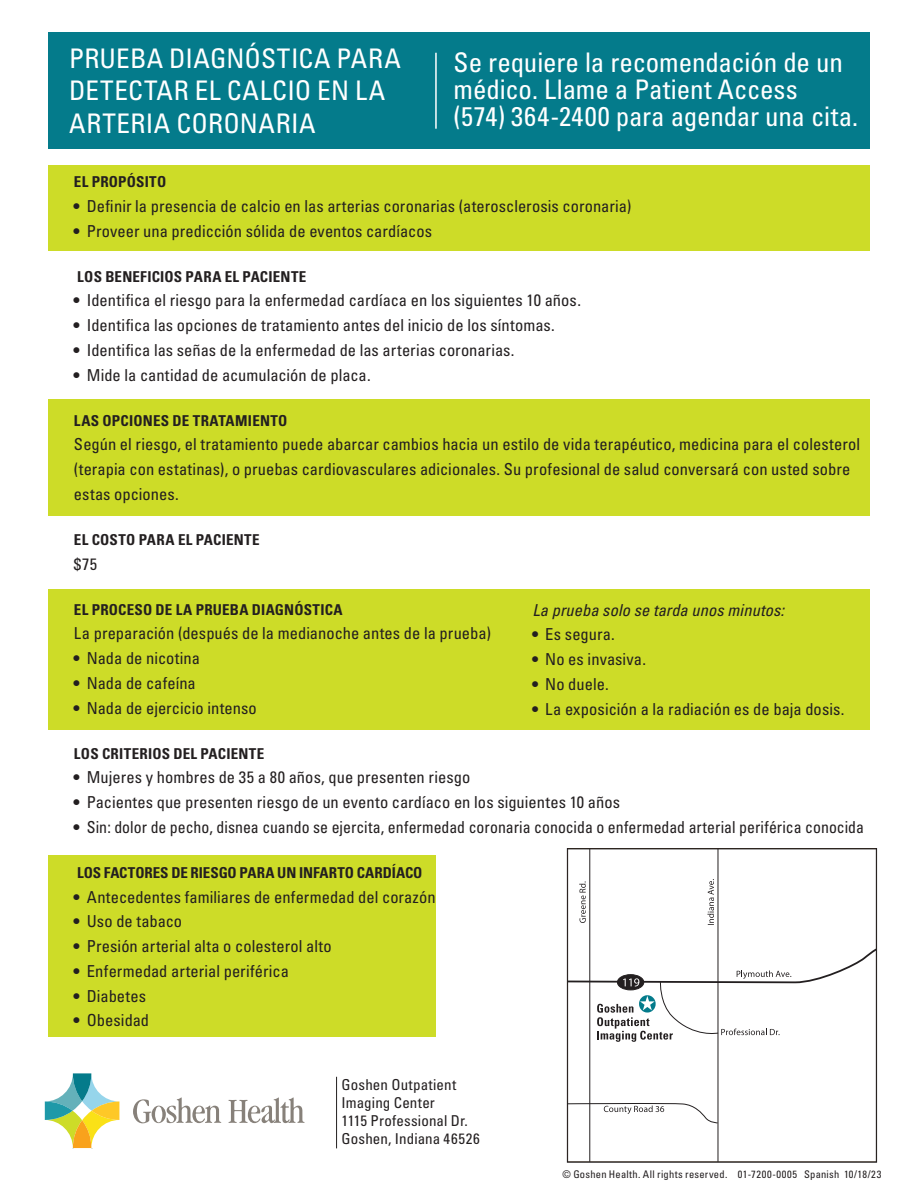
<style>
.page{position:relative;width:918px;height:1188px;background:#fff}
.page>*{position:absolute;margin:0;border:0;box-sizing:border-box;transform-origin:0 0}
.t1{font:condensed 27px/32.4px "Univers LT Pro";color:#fff}
.t2{font:condensed 16.5px/24.8px "Univers LT Pro";color:#231f20}
.t3{font:italic condensed 16.5px "Univers LT Pro";letter-spacing:.005em;color:#231f20}
.t4{font:700 condensed 15px "Univers LT Pro";letter-spacing:.015em;color:#231f20}
.t5{font:condensed 15px/18px "Univers LT Pro";letter-spacing:.01em;color:#231f20}
.t6{font:700 condensed 15px "Univers LT Pro";letter-spacing:-.005em;color:#231f20}
.t7{font:condensed 10.5px "Univers LT Pro";letter-spacing:.025em;color:#231f20}
</style>
<div class="page">
<div style="left:48px;top:165px;width:822px;height:86px;background:#cddc28"></div>
<div style="left:48px;top:399px;width:822px;height:117px;background:#cddc28"></div>
<div style="left:48px;top:590px;width:822px;height:140px;background:#cddc28"></div>
<div style="left:48px;top:855px;width:387px;height:181px;background:#cddc28"></div>
<div style="left:48px;top:32px;width:822px;height:117px;background:#047b8b"></div>
<hr style="left:435px;top:53px;width:2px;height:76px;background:#fff">
<hr style="left:336px;top:1077px;width:1px;height:71px;background:#231f20">
<svg style="left:569px;top:850px;width:306px;height:311px"></svg>
<div style="left:567px;top:848px;width:310px;height:315px;border:1px solid #231f20"></div>
<svg style="left:45px;top:1073px;width:74px;height:76px"></svg>
<svg style="left:133px;top:1097px;width:88px;height:26px"></svg>
<svg style="left:229px;top:1097px;width:76px;height:26px"></svg>
<h1 class="t1" style="left:69px;top:42px;width:333px">PRUEBA DIAGNÓSTICA PARA<br>DETECTAR EL CALCIO EN LA<br>ARTERIA CORONARIA</h1>
<h1 class="t1" style="left:454px;top:48px;width:406px;line-height:27px">Se requiere la recomendación de un médico. Llame a Patient Access<br>(574) 364-2400 para agendar una cita.</h1>
<p class="t4" style="left:74px;top:173px;width:94px">EL PROPÓSITO</p>
<p class="t2" style="left:74px;top:193px;width:559px">• Definir la presencia de calcio en las arterias coronarias (aterosclerosis coronaria)</p>
<p class="t2" style="left:74px;top:218px;width:360px">• Proveer una predicción sólida de eventos cardíacos</p>
<p class="t4" style="left:77px;top:267px;width:231px">LOS BENEFICIOS PARA EL PACIENTE</p>
<p class="t2" style="left:74px;top:288px;width:509px">• Identifica el riesgo para la enfermedad cardíaca en los siguientes 10 años.</p>
<p class="t2" style="left:74px;top:312px;width:482px">• Identifica las opciones de tratamiento antes del inicio de los síntomas.</p>
<p class="t2" style="left:74px;top:337px;width:442px">• Identifica las señas de la enfermedad de las arterias coronarias.</p>
<p class="t2" style="left:74px;top:362px;width:298px">• Mide la cantidad de acumulación de placa.</p>
<p class="t4" style="left:74px;top:411px;width:215px">LAS OPCIONES DE TRATAMIENTO</p>
<p class="t2" style="left:74px;top:432px;width:788px">Según el riesgo, el tratamiento puede abarcar cambios hacia un estilo de vida terapéutico, medicina para el colesterol (terapia con estatinas), o pruebas cardiovasculares adicionales. Su profesional de salud conversará con usted sobre estas opciones.</p>
<p class="t4" style="left:74px;top:530px;width:187px">EL COSTO PARA EL PACIENTE</p>
<p class="t2" style="left:74px;top:551px;width:25px">$75</p>
<p class="t4" style="left:74px;top:600px;width:270px">EL PROCESO DE LA PRUEBA DIAGNÓSTICA</p>
<p class="t2" style="left:74px;top:621px;width:419px">La preparación (después de la medianoche antes de la prueba)</p>
<p class="t2" style="left:74px;top:645px;width:128px">• Nada de nicotina</p>
<p class="t2" style="left:74px;top:670px;width:123px">• Nada de cafeína</p>
<p class="t2" style="left:74px;top:695px;width:184px">• Nada de ejercicio intenso</p>
<p class="t4" style="left:74px;top:744px;width:192px">LOS CRITERIOS DEL PACIENTE</p>
<p class="t2" style="left:74px;top:765px;width:398px">• Mujeres y hombres de 35 a 80 años, que presenten riesgo</p>
<p class="t2" style="left:74px;top:789px;width:548px">• Pacientes que presenten riesgo de un evento cardíaco en los siguientes 10 años</p>
<p class="t2" style="left:74px;top:814px;width:792px">• Sin: dolor de pecho, disnea cuando se ejercita, enfermedad coronaria conocida o enfermedad arterial periférica conocida</p>
<p class="t6" style="left:77px;top:863px;width:347px">LOS FACTORES DE RIESGO PARA UN INFARTO CARDÍACO</p>
<p class="t2" style="left:74px;top:884px;width:363px">• Antecedentes familiares de enfermedad del corazón</p>
<p class="t2" style="left:74px;top:909px;width:110px">• Uso de tabaco</p>
<p class="t2" style="left:74px;top:933px;width:259px">• Presión arterial alta o colesterol alto</p>
<p class="t2" style="left:74px;top:958px;width:216px">• Enfermedad arterial periférica</p>
<p class="t2" style="left:74px;top:983px;width:74px">• Diabetes</p>
<p class="t2" style="left:74px;top:1008px;width:77px">• Obesidad</p>
<p class="t3" style="left:532px;top:599px;width:253px">La prueba solo se tarda unos minutos:</p>
<p class="t2" style="left:532px;top:622px;width:84px">• Es segura.</p>
<p class="t2" style="left:532px;top:646px;width:115px">• No es invasiva.</p>
<p class="t2" style="left:532px;top:671px;width:78px">• No duele.</p>
<p class="t2" style="left:532px;top:696px;width:314px">• La exposición a la radiación es de baja dosis.</p>
<p class="t5" style="left:342px;top:1075px;width:140px">Goshen Outpatient<br>Imaging Center<br>1115 Professional Dr.<br>Goshen, Indiana 46526</p>
<p class="t7" style="left:563px;top:1168px;width:320px">© Goshen Health. All rights reserved. 01-7200-0005 Spanish 10/18/23</p>
</div>
